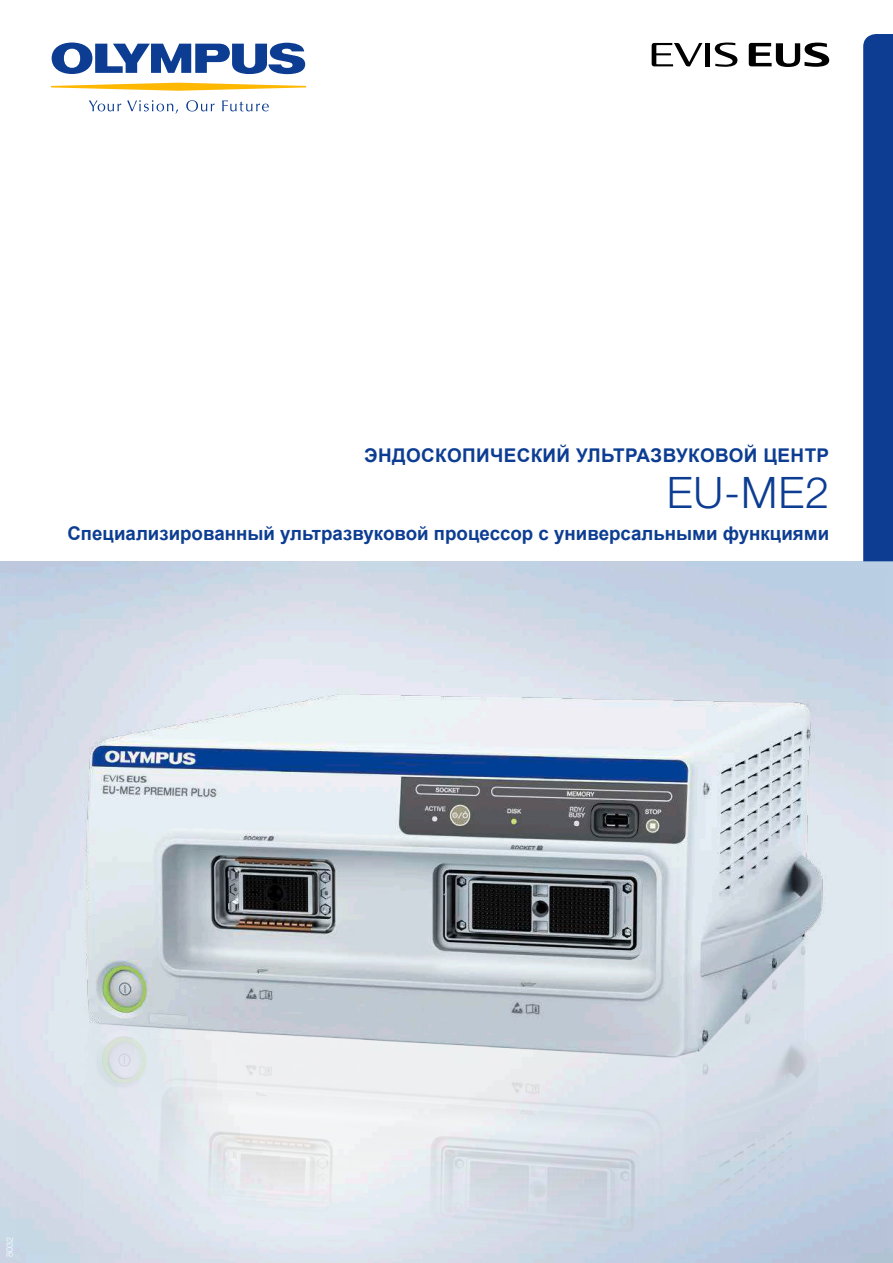
<style>
.page{position:relative;width:893px;height:1263px;background:#fff}
.page>*{position:absolute;margin:0;border:0;box-sizing:border-box;transform-origin:0 0}
.t1{font:300 43.5px "Helvetica Neue LT Pro";color:#0c3d92}
.t2{font:700 18.9px "Arial";color:#0c3d92}
.t3{font:700 18.9px "Arial";letter-spacing:.02em;color:#0c3d92}
.t4{font:300 9px "Helvetica Neue LT Pro";color:#fff}
</style>
<div class="page">
<svg style="left:52px;top:43px;width:253px;height:31px"></svg>
<svg style="left:51px;top:83px;width:255px;height:8px"></svg>
<svg style="left:89px;top:100px;width:32px;height:11px"></svg>
<svg style="left:127px;top:100px;width:51px;height:14px"></svg>
<svg style="left:186px;top:100px;width:29px;height:11px"></svg>
<svg style="left:222px;top:100px;width:47px;height:11px"></svg>
<svg style="left:863px;top:34px;width:30px;height:527px;background:#124194"></svg>
<hr style="left:706px;top:43px;width:4px;height:23px;background:#000">
<svg style="left:715px;top:43px;width:22px;height:24px"></svg>
<svg style="left:652px;top:43px;width:50px;height:23px"></svg>
<svg style="left:749px;top:43px;width:80px;height:24px"></svg>
<img style="left:16px;top:570px;width:870px;height:685px">
<p class="t3" style="left:364px;top:443px;width:466px">ЭНДОСКОПИЧЕСКИЙ УЛЬТРАЗВУКОВОЙ ЦЕНТР</p>
<h1 class="t1" style="left:667px;top:466px;width:164px">EU-ME2</h1>
<p class="t2" style="left:67px;top:521px;width:763px">Специализированный ультразвуковой процессор с универсальными функциями</p>
<p class="t4" style="left:4px;top:1256px;width:22px;rotate:-90deg">8032</p>
</div>
